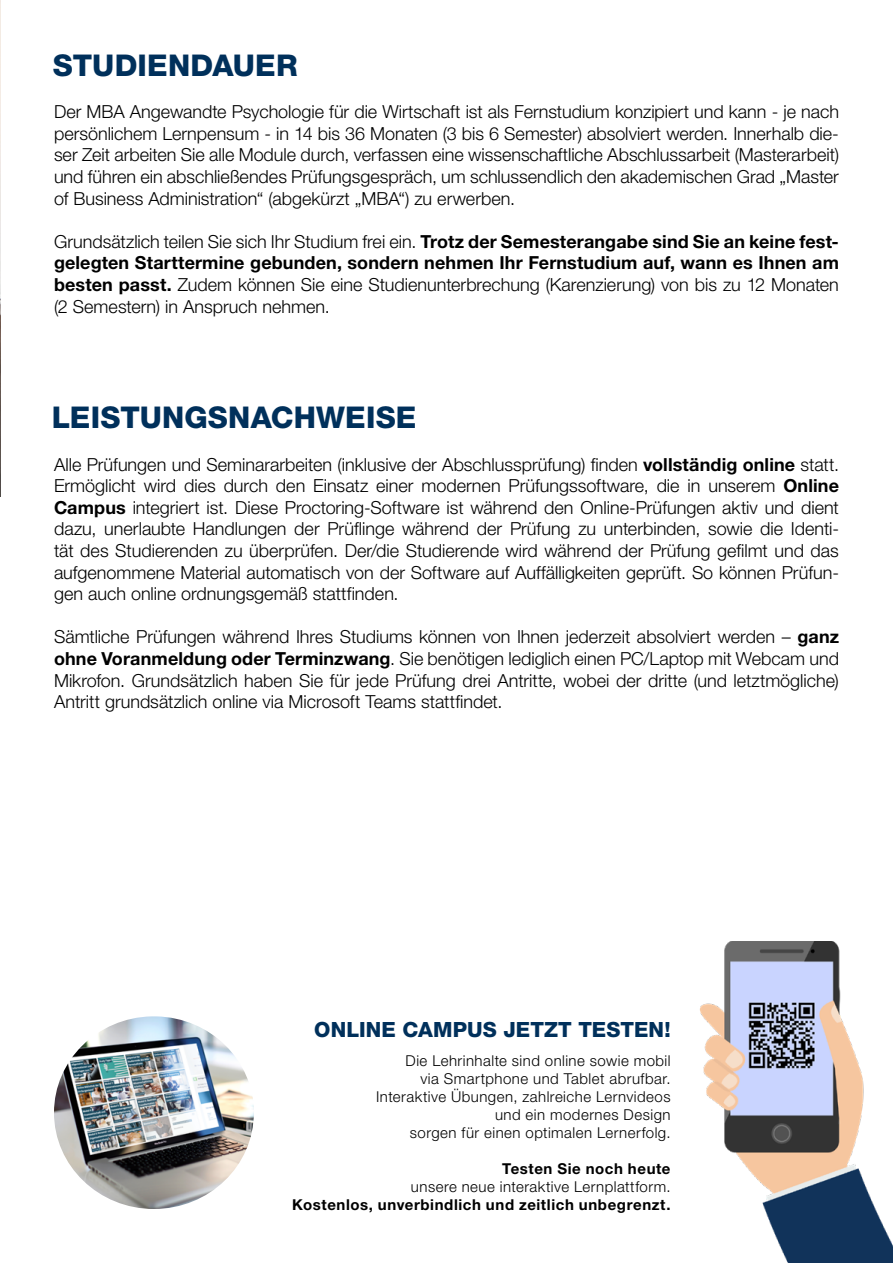
<style>
.page{position:relative;width:893px;height:1263px;background:#fff}
.page>*{position:absolute;margin:0;border:0;box-sizing:border-box;transform-origin:0 0}
.t1{font:800 30px "Helvetica Neue LT Std";letter-spacing:.005em;color:#00305b}
.t2{font:800 21px "Helvetica Neue LT Std";letter-spacing:.005em;color:#00305b}
.t3{font:300 18px/21.6px "Helvetica Neue LT Std";color:#000;text-align:justify}
.t4{font:300 15px/18px "Helvetica Neue LT Std";letter-spacing:.03em;color:#000;text-align:right}
.t5{font:700 15px "Helvetica Neue LT Std";letter-spacing:.04em;color:#000}
.s1{font-weight:700}
</style>
<div class="page">
<img style="left:700px;top:941px;width:193px;height:322px">
<img style="left:0;top:0;width:1px;height:497px">
<img style="left:54px;top:1016px;width:200px;height:193px">
<h1 class="t1" style="left:53px;top:47px;width:246px">STUDIENDAUER</h1>
<p class="t3" style="left:54px;top:101px;width:786px">Der MBA Angewandte Psychologie für die Wirtschaft ist als Fernstudium konzipiert und kann - je nach persönlichem Lernpensum - in 14 bis 36 Monaten (3 bis 6 Semester) absolviert werden. Innerhalb die&shy;ser Zeit arbeiten Sie alle Module durch, verfassen eine wissenschaftliche Abschlussarbeit (Masterarbeit) und führen ein abschließendes Prüfungsgespräch, um schlussendlich den akademischen Grad „Master of Business Administration“ (abgekürzt „MBA“) zu erwerben.</p>
<p class="t3" style="left:54px;top:230px;width:786px">Grundsätzlich teilen Sie sich Ihr Studium frei ein. <span class="s1">Trotz der Semesterangabe sind Sie an keine fest&shy;gelegten Starttermine gebunden, sondern nehmen Ihr Fernstudium auf, wann es Ihnen am besten passt.</span> Zudem können Sie eine Studienunterbrechung (Karenzierung) von bis zu 12 Monaten (2 Semestern) in Anspruch nehmen.</p>
<h1 class="t1" style="left:52px;top:400px;width:366px">LEISTUNGSNACHWEISE</h1>
<p class="t3" style="left:54px;top:453px;width:786px">Alle Prüfungen und Seminararbeiten (inklusive der Abschlussprüfung) finden <span class="s1">vollständig online</span> statt.<br>Ermöglicht wird dies durch den Einsatz einer modernen Prüfungssoftware, die in unserem <span class="s1">Online Campus</span> integriert ist. Diese Proctoring-Software ist während den Online-Prüfungen aktiv und dient dazu, unerlaubte Handlungen der Prüflinge während der Prüfung zu unterbinden, sowie die Identi&shy;tät des Studierenden zu überprüfen. Der/die Studierende wird während der Prüfung gefilmt und das aufgenommene Material automatisch von der Software auf Auffälligkeiten geprüft. So können Prüfun&shy;gen auch online ordnungsgemäß stattfinden.</p>
<p class="t3" style="left:54px;top:626px;width:786px">Sämtliche Prüfungen während Ihres Studiums können von Ihnen jederzeit absolviert werden – <span class="s1">ganz ohne Voranmeldung oder Terminzwang</span>. Sie benötigen lediglich einen PC/Laptop mit Webcam und Mikrofon. Grundsätzlich haben Sie für jede Prüfung drei Antritte, wobei der dritte (und letztmögliche)<br>Antritt grundsätzlich online via Microsoft Teams stattfindet.</p>
<p class="t2" style="left:314px;top:1017px;width:358px">ONLINE CAMPUS JETZT TESTEN!</p>
<p class="t4" style="left:376px;top:1051px;width:296px">Die Lehrinhalte sind online sowie mobil<br>via Smartphone und Tablet abrufbar.<br>Interaktive Übungen, zahlreiche Lernvideos und ein modernes Design<br>sorgen für einen optimalen Lernerfolg.</p>
<p class="t5" style="left:502px;top:1159px;width:170px">Testen Sie noch heute</p>
<p class="t4" style="left:411px;top:1177px;width:261px">unsere neue interaktive Lernplattform.</p>
<p class="t5" style="left:292px;top:1195px;width:380px">Kostenlos, unverbindlich und zeitlich unbegrenzt.</p>
</div>
